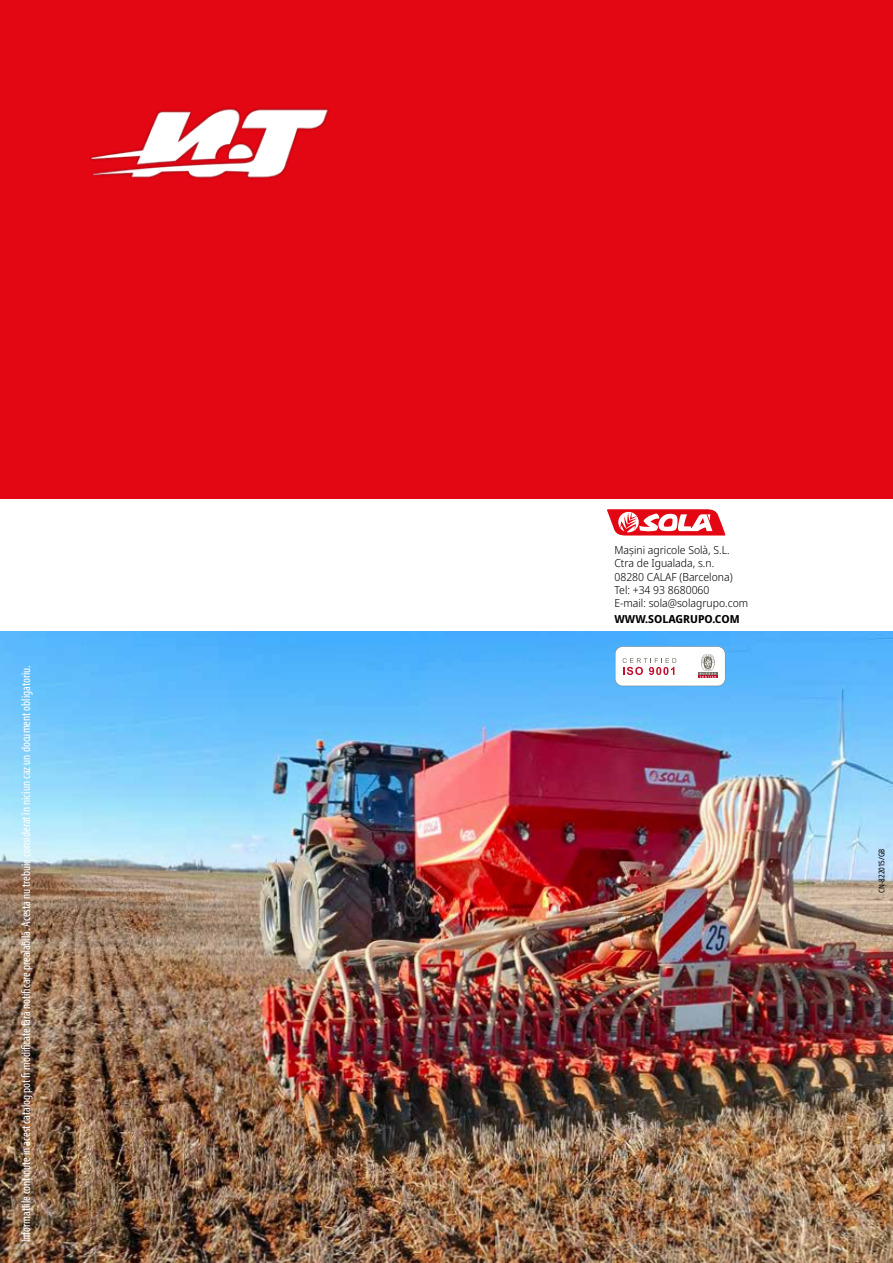
<style>
.page{position:relative;width:893px;height:1263px;background:#fff}
.page>*{position:absolute;margin:0;border:0;box-sizing:border-box;transform-origin:0 0}
.t1{font:condensed 12.75px "Myriad Pro";color:#fff}
.t2{font:300 11.1px/13.4px "Noto Sans Display";color:#000}
.t3{font:700 11.1px "Noto Sans Display";color:#000}
.t4{font:condensed 7.95px "Noto Sans Display";color:#000}
</style>
<div class="page">
<svg style="left:607px;top:509px;width:118px;height:26px"></svg>
<div style="left:0;top:0;width:893px;height:499px;background:#e30613"></div>
<img style="left:0;top:631px;width:893px;height:632px">
<svg style="left:615px;top:646px;width:110px;height:40px"></svg>
<img style="left:90px;top:108px;width:239px;height:71px">
<p class="t1" style="left:18px;top:1242px;width:579px;rotate:-90deg">Informațiile conținute în acest catalog pot fi modificate fără notificare prealabilă. Acesta nu trebuie considerat în niciun caz un document obligatoriu.</p>
<p class="t2" style="left:614px;top:544px;width:135px">Mașini agricole Solà, S.L.<br>Ctra de Igualada, s.n.<br>08280 CALAF (Barcelona)<br>Tel: +34 93 8680060<br>E-mail: sola@solagrupo.com</p>
<p class="t3" style="left:614px;top:611px;width:127px">WWW.SOLAGRUPO.COM</p>
<p class="t4" style="left:876px;top:892px;width:46px;rotate:-90deg">CN-822015/GB</p>
</div>
